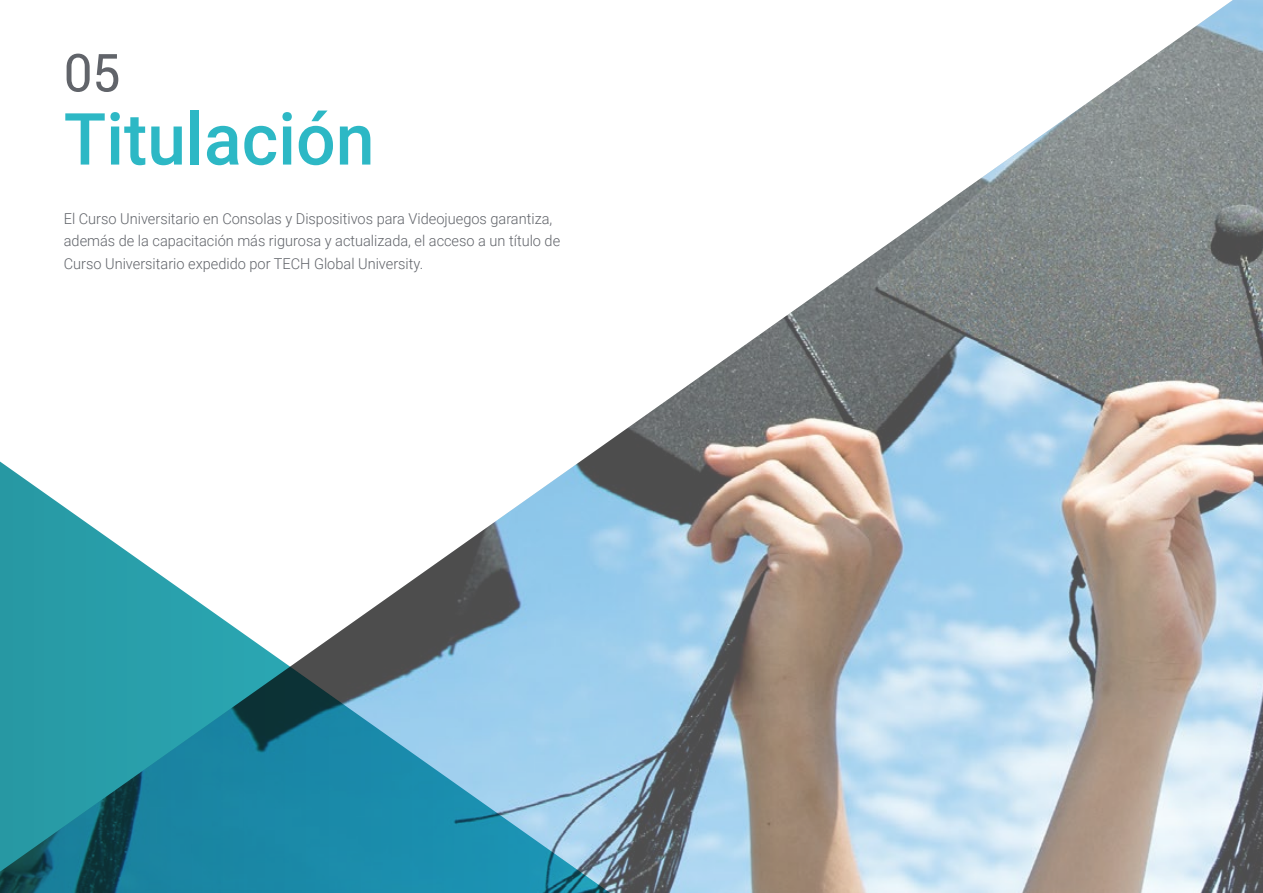
<style>
.page{position:relative;width:1263px;height:893px;background:#fff}
.page>*{position:absolute;margin:0;border:0;box-sizing:border-box;transform-origin:0 0}
.t1{font:500 72px "Roboto";color:#2db8c5}
.t2{font:52.5px "Roboto";color:#61646a}
.t3{font:300 15px/22.5px "Roboto";color:#61646a}
</style>
<div class="page">
<img style="left:602px;top:0;width:661px;height:893px">
<svg style="left:0;top:446px;width:640px;height:447px"></svg>
<h2 class="t2" style="left:64px;top:36px;width:59px">05</h2>
<h1 class="t1" style="left:64px;top:89px;width:312px">Titulación</h1>
<p class="t3" style="left:64px;top:207px;width:498px">El Curso Universitario en Consolas y Dispositivos para Videojuegos garantiza, además de la capacitación más rigurosa y actualizada, el acceso a un título de<br>Curso Universitario expedido por TECH Global University.</p>
</div>
